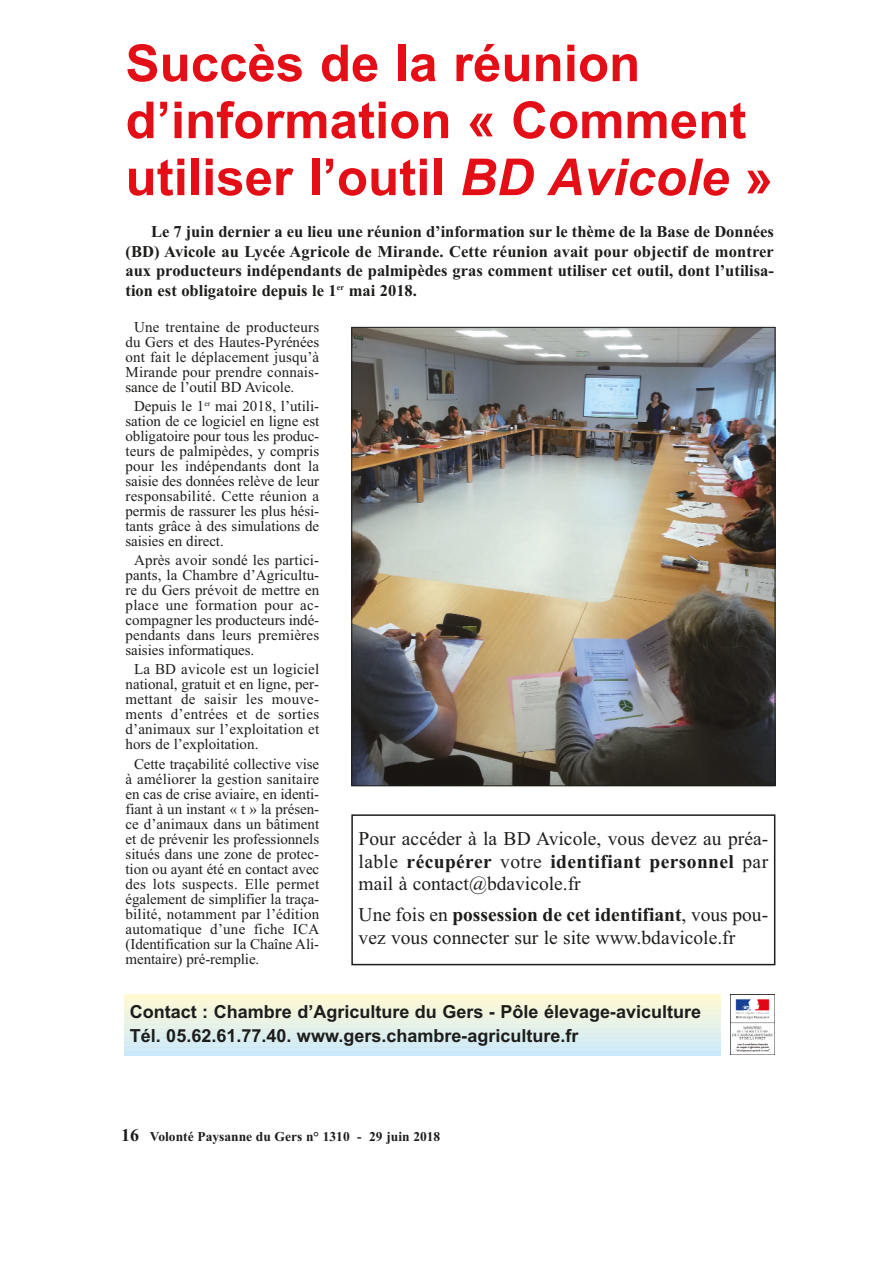
<style>
.page{position:relative;width:893px;height:1263px;background:#fff}
.page>*{position:absolute;margin:0;border:0;box-sizing:border-box;transform-origin:0 0}
.t1{font:700 51px/57px "Arial";color:#e30e16}
.t2{font:19.5px/22.5px "Times New Roman";color:#1d1d1b;text-align:justify}
.t3{font:700 18px/24px "Arial";color:#1d1d1b}
.t4{font:700 16.5px/19.5px "Times New Roman";color:#1d1d1b;text-align:justify}
.t5{font:15px/15px "Times New Roman";letter-spacing:-.005em;color:#1d1d1b;text-align:justify}
.t6{font:700 13.5px "Times New Roman";color:#1d1d1b}
.s1{font-style:italic}
.s2{font-weight:700}
.s3{font-size:18px}
</style>
<div class="page">
<img style="left:353px;top:329px;width:420px;height:455px">
<div style="left:351px;top:814px;width:424px;height:151px;border:2px solid #1d1d1b"></div>
<hr style="left:124px;top:1053px;width:596px;height:2px;background:#c0e5f9">
<hr style="left:124px;top:1050px;width:596px;height:3px;background:#c3e6f8">
<hr style="left:124px;top:1047px;width:596px;height:3px;background:#c7e7f5">
<hr style="left:124px;top:1045px;width:596px;height:2px;background:#cae8f4">
<hr style="left:124px;top:1042px;width:596px;height:3px;background:#cde9f2">
<hr style="left:124px;top:1040px;width:596px;height:2px;background:#d0eaf0">
<hr style="left:124px;top:1037px;width:596px;height:3px;background:#d3ebee">
<hr style="left:124px;top:1035px;width:596px;height:2px;background:#d5ecec">
<hr style="left:124px;top:1032px;width:596px;height:3px;background:#d8edea">
<hr style="left:124px;top:1029px;width:596px;height:3px;background:#dceee7">
<hr style="left:124px;top:1027px;width:596px;height:2px;background:#dfefe5">
<hr style="left:124px;top:1024px;width:596px;height:3px;background:#e1f0e3">
<hr style="left:124px;top:1022px;width:596px;height:2px;background:#e4f0e2">
<hr style="left:124px;top:1019px;width:596px;height:3px;background:#e7f1e0">
<hr style="left:124px;top:1017px;width:596px;height:2px;background:#e9f2de">
<hr style="left:124px;top:1014px;width:596px;height:3px;background:#ecf3dc">
<hr style="left:124px;top:1012px;width:596px;height:2px;background:#eef4da">
<hr style="left:124px;top:1009px;width:596px;height:3px;background:#f1f4d7">
<hr style="left:124px;top:1006px;width:596px;height:3px;background:#f5f5d5">
<hr style="left:124px;top:1004px;width:596px;height:2px;background:#f7f6d2">
<hr style="left:124px;top:1001px;width:596px;height:3px;background:#faf7d0">
<hr style="left:124px;top:999px;width:596px;height:2px;background:#fcf8ce">
<hr style="left:124px;top:996px;width:596px;height:3px;background:#fff9cc">
<hr style="left:124px;top:994px;width:596px;height:2px;background:#fff9c9">
<svg style="left:730px;top:994px;width:45px;height:61px"></svg>
<img style="left:730px;top:995px;width:44px;height:60px">
<h1 class="t1" style="left:125px;top:40px;width:649px">Succès de la réunion d’information « Comment utiliser l’outil <span class="s1">BD Avicole</span> »</h1>
<p class="t4" style="left:125px;top:224px;width:650px;text-indent:26px">Le 7 juin dernier a eu lieu une réunion d’information sur le thème de la Base de Données (BD) Avicole au Lycée Agricole de Mirande. Cette réunion avait pour objectif de montrer aux producteurs indépendants de palmipèdes gras comment utiliser cet outil, dont l’utilisa&shy;tion est obligatoire depuis le 1<sup>er</sup> mai 2018.</p>
<p class="t5" style="left:125px;top:320px;width:195px;text-indent:9px">Une trentaine de producteurs du Gers et des Hautes-Pyrénées ont fait le déplacement jusqu’à Mirande pour prendre connais&shy;sance de l’outil BD Avicole.</p>
<p class="t5" style="left:125px;top:400px;width:195px;text-indent:9px">Depuis le 1<sup>er</sup> mai 2018, l’utili&shy;sation de ce logiciel en ligne est obligatoire pour tous les produc&shy;teurs de palmipèdes, y compris pour les indépendants dont la saisie des données relève de leur responsabilité. Cette réunion a permis de rassurer les plus hési&shy;tants grâce à des simulations de saisies en direct.</p>
<p class="t5" style="left:125px;top:554px;width:195px;text-indent:9px">Après avoir sondé les partici&shy;pants, la Chambre d’Agricultu&shy;re du Gers prévoit de mettre en place une formation pour ac&shy;compagner les producteurs indé&shy;pendants dans leurs premières saisies informatiques.</p>
<p class="t5" style="left:125px;top:663px;width:195px;text-indent:9px">La BD avicole est un logiciel national, gratuit et en ligne, per&shy;mettant de saisir les mouve&shy;ments d’entrées et de sorties d’animaux sur l’exploitation et hors de l’exploitation.</p>
<p class="t5" style="left:125px;top:757px;width:195px;text-indent:9px">Cette traçabilité collective vise à améliorer la gestion sanitaire en cas de crise aviaire, en identi&shy;fiant à un instant « t » la présen&shy;ce d’animaux dans un bâtiment et de prévenir les professionnels situés dans une zone de protec&shy;tion ou ayant été en contact avec des lots suspects. Elle permet également de simplifier la traça&shy;bilité, notamment par l’édition automatique d’une fiche ICA (Identification sur la Chaîne Ali&shy;mentaire) pré-remplie.</p>
<h2 class="t2" style="left:358px;top:829px;width:411px">Pour accéder à la BD Avicole, vous devez au préa&shy;lable <span class="s2">récupérer</span> votre <span class="s2">identifiant personnel</span> par mail à contact@bdavicole.fr</h2>
<h2 class="t2" style="left:358px;top:905px;width:411px">Une fois en <span class="s2">possession de cet identifiant</span>, vous pou&shy;vez vous connecter sur le site www.bdavicole.fr</h2>
<p class="t3" style="left:130px;top:1001px;width:573px">Contact : Chambre d’Agriculture du Gers - Pôle élevage-aviculture<br>Tél. 05.62.61.77.40. www.gers.chambre-agriculture.fr</p>
<p class="t6" style="left:121px;top:1132px;width:321px"><span class="s3">16</span> Volonté Paysanne du Gers n° 1310 - 29 juin 2018</p>
</div>
